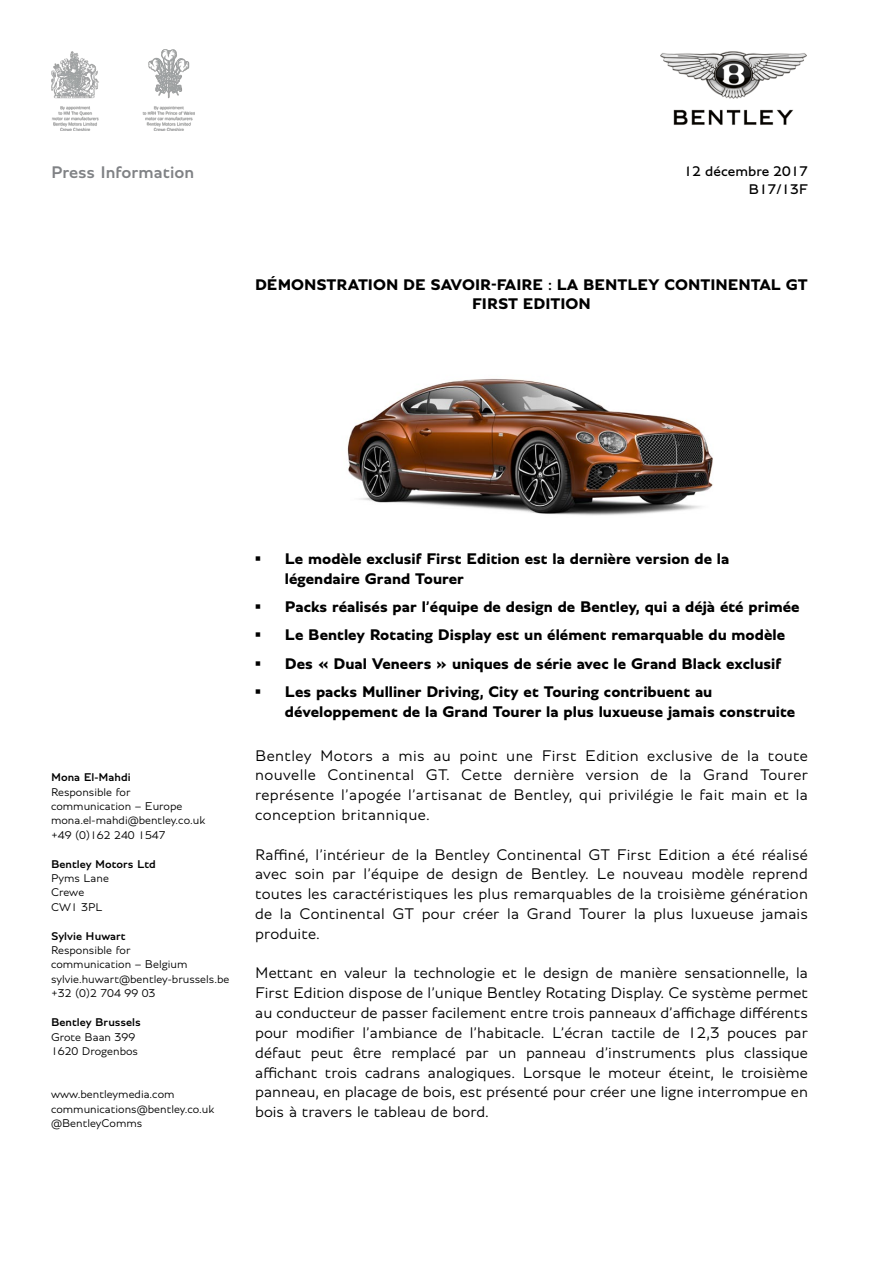
<style>
.page{position:relative;width:893px;height:1263px;background:#fff}
.page>*{position:absolute;margin:0;border:0;box-sizing:border-box;transform-origin:0 0}
.t1{font:600 18px "Bentley";color:#808285}
.t2{font:300 16.5px/19.8px "Bentley";letter-spacing:.01em;color:#000;text-align:justify}
.t3{font:700 16.5px/19.8px "Bentley";color:#000}
.t4{font:15px/18px "Bentley";color:#000;text-align:right}
.t5{font:300 12px/14.4px "Bentley";color:#000}
.t6{font:600 12px "Bentley";color:#000}
.s1{font-family:"Arial"}
</style>
<div class="page">
<img style="left:660px;top:51px;width:147px;height:74px">
<img style="left:51px;top:50px;width:143px;height:80px">
<img style="left:347px;top:378px;width:366px;height:138px">
<p class="t1" style="left:51px;top:160px;width:145px">Press Information</p>
<p class="t4" style="left:684px;top:162px;width:126px">12 décembre 2017<br>B17/13F</p>
<p class="t3" style="left:255px;top:274px;width:554px;text-align:center">Démonstration de savoir-faire : la Bentley Continental GT<br>First Edition</p>
<p class="t6" style="left:51px;top:769px;width:81px">Mona El-Mahdi</p>
<p class="t5" style="left:51px;top:784px;width:156px">Responsible for communication – Europe mona.el-mahdi@bentley.co.uk +49 (0)162 240 1547</p>
<p class="t6" style="left:51px;top:855px;width:106px">Bentley Motors Ltd</p>
<p class="t5" style="left:51px;top:871px;width:59px">Pyms Lane<br>Crewe<br>CW1 3PL</p>
<p class="t6" style="left:51px;top:927px;width:76px">Sylvie Huwart</p>
<p class="t5" style="left:51px;top:943px;width:180px">Responsible for<br>communication – Belgium sylvie.huwart@bentley-brussels.be +32 (0)2 704 99 03</p>
<p class="t6" style="left:51px;top:1014px;width:91px">Bentley Brussels</p>
<p class="t5" style="left:51px;top:1029px;width:89px">Grote Baan 399<br>1620 Drogenbos</p>
<p class="t5" style="left:51px;top:1087px;width:165px">www.bentleymedia.com communications@bentley.co.uk @BentleyComms</p>
<p class="t3" style="left:285px;top:549px;width:446px;text-indent:-30px"><span class="s1">▪</span> Le modèle exclusif First Edition est la dernière version de la légendaire Grand Tourer</p>
<p class="t3" style="left:255px;top:597px;width:546px"><span class="s1">▪</span> Packs réalisés par l’équipe de design de Bentley, qui a déjà été primée</p>
<p class="t3" style="left:255px;top:625px;width:531px"><span class="s1">▪</span> Le Bentley Rotating Display est un élément remarquable du modèle</p>
<p class="t3" style="left:255px;top:653px;width:528px"><span class="s1">▪</span> Des « Dual Veneers » uniques de série avec le Grand Black exclusif</p>
<p class="t3" style="left:285px;top:682px;width:512px;text-indent:-30px"><span class="s1">▪</span> Les packs M ulliner Driving, City et Touring contribuent au développement de la Grand Tourer la plus luxueuse jamais construite</p>
<p class="t2" style="left:255px;top:745px;width:554px">Bentley Motors a mis au point une First Edition exclusive de la toute nouvelle Continental GT. Cette dernière version de la Grand Tourer représente l’apogée l’artisanat de Bentley, qui privilégie le fait main et la conception britannique.</p>
<p class="t2" style="left:255px;top:844px;width:554px">Raffiné, l’intérieur de la Bentley Continental GT First Edition a été réalisé avec soin par l’équipe de design de Bentley. Le nouveau modèle reprend toutes les caractéristiques les plus remarquables de la troisième génération de la Continental GT pour créer la Grand Tourer la plus luxueuse jamais produite.</p>
<p class="t2" style="left:255px;top:963px;width:554px">Mettant en valeur la technologie et le design de manière sensationnelle, la First Edition dispose de l’unique Bentley Rotating Display. Ce système permet au conducteur de passer facilement entre trois panneaux d’affichage différents pour modifier l’ambiance de l’habitacle. L’écran tactile de 12,3 pouces par défaut peut être remplacé par un panneau d’instruments plus classique affichant trois cadrans analogiques. Lorsque le moteur éteint, le troisième panneau, en placage de bois, est présenté pour créer une ligne interrompue en bois à travers le tableau de bord.</p>
</div>
